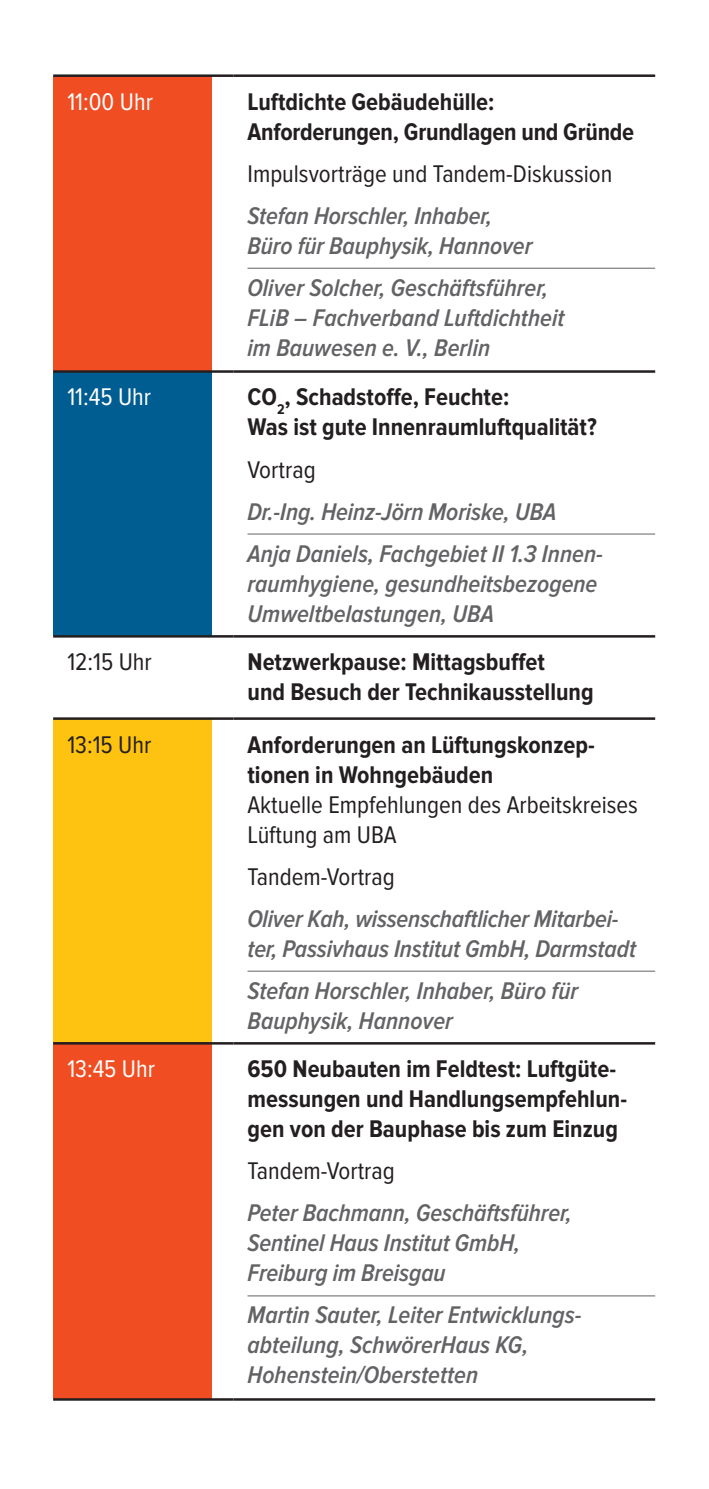
<style>
.page{position:relative;width:709px;height:1489px;background:#fff}
.page>*{position:absolute;margin:0;border:0;box-sizing:border-box;transform-origin:0 0}
.t1{font:italic 600 25px/30px "Proxima Nova Cond";color:#636366}
.t2{font:700 25px/30px "Proxima Nova Cond";color:#231f20}
.t3{font:25px/30px "Proxima Nova Cond";color:#231f20}
.t4{font:25px "Proxima Nova Cond";color:#fff}
</style>
<div class="page">
<div style="left:53px;top:371px;width:159px;height:265px;background:#005d91"></div>
<div style="left:53px;top:718px;width:159px;height:324px;background:#fec210"></div>
<div style="left:53px;top:76px;width:159px;height:295px;background:#f04d22"></div>
<div style="left:53px;top:1042px;width:159px;height:356px;background:#f04d22"></div>
<hr style="left:53px;top:74px;width:180px;height:3px;background:#231f20">
<hr style="left:233px;top:74px;width:422px;height:3px;background:#231f20">
<hr style="left:53px;top:370px;width:180px;height:3px;background:#231f20">
<hr style="left:233px;top:370px;width:422px;height:3px;background:#231f20">
<hr style="left:53px;top:635px;width:180px;height:2px;background:#231f20">
<hr style="left:233px;top:635px;width:422px;height:2px;background:#231f20">
<hr style="left:53px;top:717px;width:180px;height:2px;background:#231f20">
<hr style="left:233px;top:717px;width:422px;height:2px;background:#231f20">
<hr style="left:53px;top:1042px;width:180px;height:2px;background:#231f20">
<hr style="left:233px;top:1042px;width:422px;height:2px;background:#231f20">
<hr style="left:53px;top:1397px;width:180px;height:3px;background:#231f20">
<hr style="left:233px;top:1397px;width:422px;height:3px;background:#231f20">
<hr style="left:247px;top:268px;width:408px;height:1px;background:#636366">
<hr style="left:247px;top:533px;width:408px;height:1px;background:#636366">
<hr style="left:247px;top:970px;width:408px;height:1px;background:#636366">
<hr style="left:247px;top:1295px;width:408px;height:1px;background:#636366">
<p class="t4" style="left:67px;top:87px;width:87px">11:00 Uhr</p>
<p class="t2" style="left:247px;top:87px;width:388px">Luftdichte Gebäudehülle:<br>Anforderungen, Grundlagen und Gründe</p>
<p class="t3" style="left:247px;top:159px;width:366px">Impulsvorträge und Tandem-Diskussion</p>
<p class="t1" style="left:247px;top:201px;width:286px">Stefan Horschler, Inhaber,<br>Büro für Bauphysik, Hannover</p>
<p class="t1" style="left:247px;top:273px;width:318px">Oliver Solcher, Geschäftsführer,<br>FLiB – Fachverband Luftdichtheit im Bauwesen e. V., Berlin</p>
<p class="t4" style="left:67px;top:383px;width:85px">11:45 Uhr</p>
<p class="t2" style="left:247px;top:383px;width:351px">CO<sub>2</sub>, Schadstoffe, Feuchte:<br>Was ist gute Innenraumluftqualität?</p>
<p class="t3" style="left:247px;top:455px;width:70px">Vortrag</p>
<p class="t1" style="left:247px;top:497px;width:310px">Dr.-Ing. Heinz-Jörn Moriske, UBA</p>
<p class="t1" style="left:247px;top:539px;width:357px">Anja Daniels, Fachgebiet II 1.3 Innen&shy;raumhygiene, gesundheitsbezogene<br>Umweltbelastungen, UBA</p>
<p class="t3" style="left:67px;top:647px;width:86px">12:15 Uhr</p>
<p class="t2" style="left:247px;top:647px;width:347px">Netzwerkpause: Mittagsbuffet<br>und Besuch der Technikausstellung</p>
<p class="t3" style="left:67px;top:729px;width:86px">13:15 Uhr</p>
<p class="t2" style="left:247px;top:730px;width:347px">Anforderungen an Lüftungskonzep&shy;tionen in Wohngebäuden</p>
<p class="t3" style="left:247px;top:789px;width:392px">Aktuelle Empfehlungen des Arbeitskreises<br>Lüftung am UBA</p>
<p class="t3" style="left:247px;top:861px;width:149px">Tandem-Vortrag</p>
<p class="t1" style="left:247px;top:904px;width:390px">Oliver Kah, wissenschaftlicher Mitarbei&shy;ter, Passivhaus Institut GmbH, Darmstadt</p>
<p class="t1" style="left:247px;top:976px;width:332px">Stefan Horschler, Inhaber, Büro für<br>Bauphysik, Hannover</p>
<p class="t4" style="left:67px;top:1054px;width:89px">13:45 Uhr</p>
<p class="t2" style="left:247px;top:1054px;width:381px">650 Neubauten im Feldtest: Luftgüte&shy;messungen und Handlungsempfehlun&shy;gen von der Bauphase bis zum Einzug</p>
<p class="t3" style="left:247px;top:1156px;width:149px">Tandem-Vortrag</p>
<p class="t1" style="left:247px;top:1198px;width:326px">Peter Bachmann, Geschäftsführer,<br>Sentinel Haus Institut GmbH,<br>Freiburg im Breisgau</p>
<p class="t1" style="left:247px;top:1300px;width:335px">Martin Sauter, Leiter Entwicklungs-</p>
<p class="t1" style="left:247px;top:1330px;width:282px">abteilung, SchwörerHaus KG,<br>Hohenstein/Oberstetten</p>
</div>
